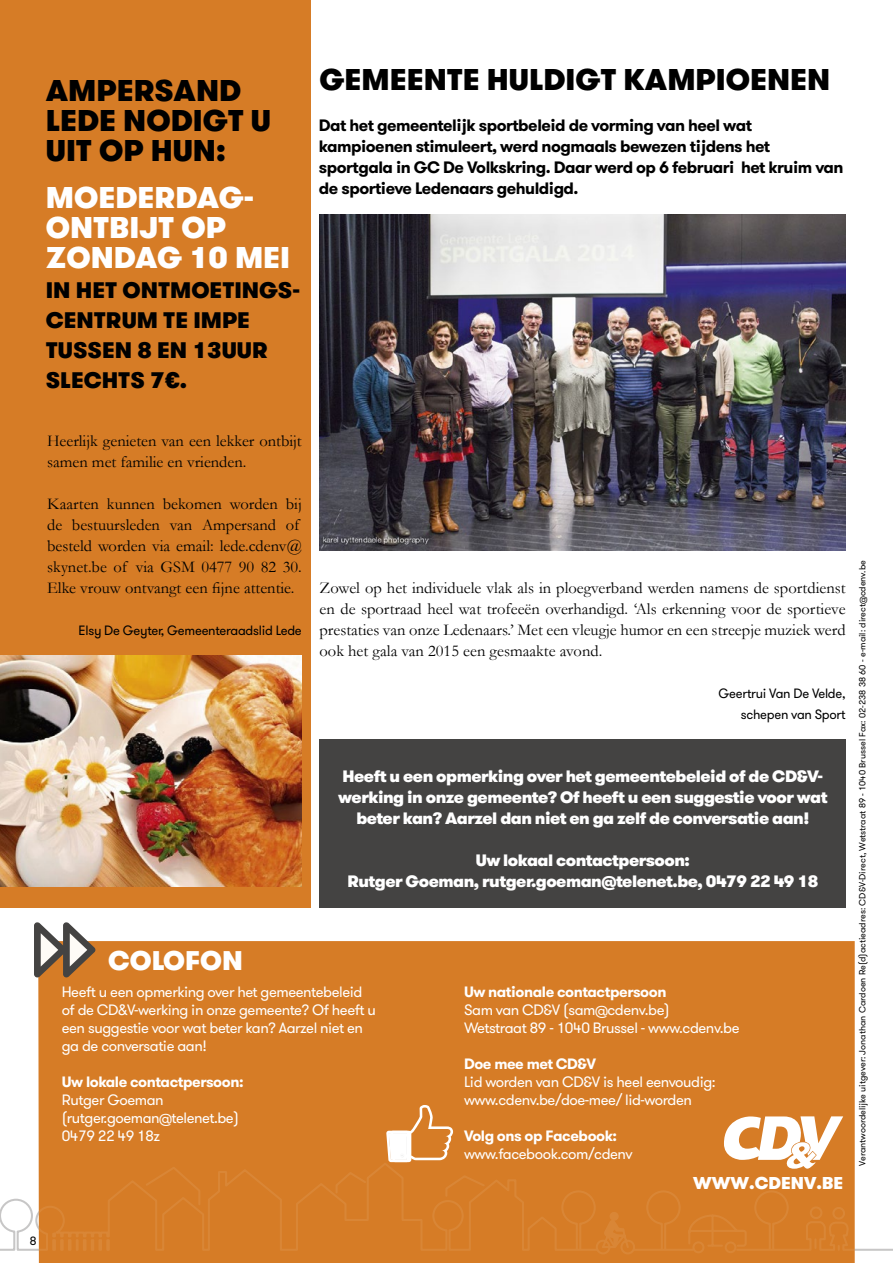
<style>
.page{position:relative;width:893px;height:1263px;background:#fff}
.page>*{position:absolute;margin:0;border:0;box-sizing:border-box;transform-origin:0 0}
.t1{font:900 30px/30px "GT Walsheim";color:#000}
.t2{font:900 30px/30px "GT Walsheim";color:#fff}
.t3{font:900 27px "GT Walsheim";color:#fff}
.t4{font:900 22.5px/30px "GT Walsheim";color:#000}
.t5{font:900 17.1px "GT Walsheim";color:#fff}
.t6{font:16.5px/21px "Garamond";color:#000}
.t7{font:900 16.5px/21px "GT Walsheim";letter-spacing:-.03em;color:#fff;text-align:center}
.t8{font:700 16.5px/21px "GT Walsheim";letter-spacing:-.03em;color:#000}
.t9{font:15px/18px "GT Walsheim";letter-spacing:-.03em;color:#fff}
.t10{font:700 15px "GT Walsheim";letter-spacing:-.03em;color:#fff}
.t11{font:13.5px/21px "GT Walsheim";letter-spacing:-.02em;color:#000;text-align:right}
.t12{font:12px "GT Walsheim";color:#000}
.t13{font:9px "GT Walsheim";color:#000}
.s1{font-family:"Helvetica Neue"}
</style>
<div class="page">
<div style="left:0;top:0;width:310px;height:908px;background:#d67c26"></div>
<div style="left:319px;top:740px;width:527px;height:168px;background:#444342"></div>
<div style="left:38px;top:941px;width:817px;height:322px;background:#d67c26"></div>
<svg style="left:386px;top:1105px;width:67px;height:56px"></svg>
<svg style="left:724px;top:1116px;width:119px;height:53px"></svg>
<svg style="left:0;top:1161px;width:599px;height:91px;background:#d88536"></svg>
<div style="left:610px;top:1212px;width:8px;height:8px;background:#d98636;border-radius:50%"></div>
<div style="left:610px;top:1212px;width:9px;height:9px;border:2px solid #444342;border-radius:50%"></div>
<svg style="left:595px;top:1218px;width:41px;height:37px;background:#d77f2b"></svg>
<hr style="left:634px;top:1249px;width:59px;height:2px;background:#444342">
<svg style="left:334px;top:1170px;width:34px;height:24px"></svg>
<svg style="left:444px;top:1174px;width:42px;height:24px"></svg>
<div style="left:561px;top:1190px;width:35px;height:35px;border:2px solid #444342;border-radius:16px"></div>
<div style="left:646px;top:1190px;width:35px;height:35px;border:2px solid #444342;border-radius:16px"></div>
<div style="left:754px;top:1190px;width:35px;height:35px;border:2px solid #444342;border-radius:16px"></div>
<div style="left:810px;top:1206px;width:12px;height:13px;border:2px solid #444342;border-radius:50%"></div>
<div style="left:832px;top:1207px;width:13px;height:12px;border:2px solid #444342;border-radius:50%"></div>
<svg style="left:687px;top:1213px;width:206px;height:41px"></svg>
<svg style="left:144px;top:1165px;width:57px;height:41px;background:#d67d27"></svg>
<svg style="left:34px;top:922px;width:62px;height:55px"></svg>
<img style="left:320px;top:215px;width:526px;height:336px">
<img style="left:0;top:656px;width:302px;height:231px">
<h1 class="t1" style="left:46px;top:75px;width:227px">AMPERSAND<br>LEDE NODIGT U<br>UIT OP HUN:</h1>
<h1 class="t2" style="left:46px;top:182px;width:246px">MOEDERDAG-<br>ONTBIJT OP<br>ZONDAG 10 MEI</h1>
<h3 class="t4" style="left:46px;top:275px;width:256px">IN HET ONTMOETINGS-<br>CENTRUM TE IMPE<br>TUSSEN 8 EN 13UUR<br>SLECHTS 7€.</h3>
<h1 class="t1" style="left:319px;top:64px;width:512px">GEMEENTE HULDIGT KAMPIOENEN</h1>
<p class="t8" style="left:319px;top:115px;width:526px">Dat het gemeentelijk sportbeleid de vorming van heel wat kampioenen stimuleert, werd nogmaals bewezen tijdens het sportgala in GC De Volkskring. Daar werd op 6 februari het kruim van de sportieve Ledenaars gehuldigd.</p>
<p class="t6" style="left:47px;top:430px;width:256px">Heerlijk genieten van een lekker ontbijt samen met familie en vrienden.</p>
<p class="t6" style="left:47px;top:493px;width:256px">Kaarten kunnen bekomen worden bij de bestuursleden van Ampersand of besteld worden via email: lede.cdenv@ skynet.be of via GSM 0477 90 82 30.<br>Elke vrouw ontvangt een fijne attentie.</p>
<p class="t11" style="left:79px;top:620px;width:225px">Elsy De Geyter, Gemeenteraadslid Lede</p>
<p class="t6" style="left:320px;top:577px;width:528px;text-align:justify">Zowel op het individuele vlak als in ploegverband werden namens de sportdienst en de sportraad heel wat trofeeën overhandigd. ‘Als erkenning voor de sportieve prestaties van onze Ledenaars.’ Met een vleugje humor en een streepje muziek werd ook het gala van 2015 een gesmaakte avond.</p>
<p class="t11" style="left:719px;top:683px;width:128px">Geertrui Van De Velde, schepen van Sport</p>
<p class="t7" style="left:338px;top:766px;width:491px">Heeft u een opmerking over het gemeentebeleid of de CD&amp;V&shy;werking in onze gemeente? Of heeft u een suggestie voor wat beter kan? Aarzel dan niet en ga zelf de conversatie aan!</p>
<p class="t7" style="left:347px;top:850px;width:472px">Uw lokaal contactpersoon:<br>Rutger Goeman, rutger.goeman@telenet.be, 0479 22 49 18</p>
<h2 class="t3" style="left:108px;top:943px;width:136px">COLOFON</h2>
<p class="t9" style="left:62px;top:983px;width:316px">Heeft u een opmerking over het gemeentebeleid of de CD<span class="s1">&amp;</span>V-werking in onze gemeente? Of heeft u een suggestie voor wat beter kan? Aarzel niet en ga de conversatie aan!</p>
<p class="t10" style="left:62px;top:1072px;width:183px">Uw lokale contactpersoon:</p>
<p class="t9" style="left:62px;top:1091px;width:179px">Rutger Goeman (rutger.goeman@telenet.be)<br>0479 22 49 18z</p>
<p class="t10" style="left:464px;top:982px;width:204px">Uw nationale contactpersoon</p>
<p class="t9" style="left:464px;top:1001px;width:277px">Sam van CD&amp;V (sam@cdenv.be)<br>Wetstraat 89 - 1040 Brussel - www.cdenv.be</p>
<p class="t10" style="left:464px;top:1054px;width:134px">Doe mee met CD&amp;V</p>
<p class="t9" style="left:464px;top:1073px;width:253px">Lid worden van CD&amp;V is heel eenvoudig: www.cdenv.be/doe-mee/ lid-worden</p>
<p class="t10" style="left:464px;top:1126px;width:155px">Volg ons op Facebook:</p>
<p class="t9" style="left:464px;top:1145px;width:170px">www.facebook.com/cdenv</p>
<p class="t5" style="left:693px;top:1171px;width:151px">WWW.CDENV.BE</p>
<p class="t13" style="left:857px;top:1166px;width:607px;rotate:-90deg">Verantwoordelijke uitgever: Jonathan Cardoen Re(d)actieadres: CD&amp;V-Direct, Wetstraat 89 - 1040 Brussel Fax: 02-238 38 60 - e-mail: direct@cdenv.be</p>
<p class="t12" style="left:30px;top:1233px;width:8px">8</p>
</div>
